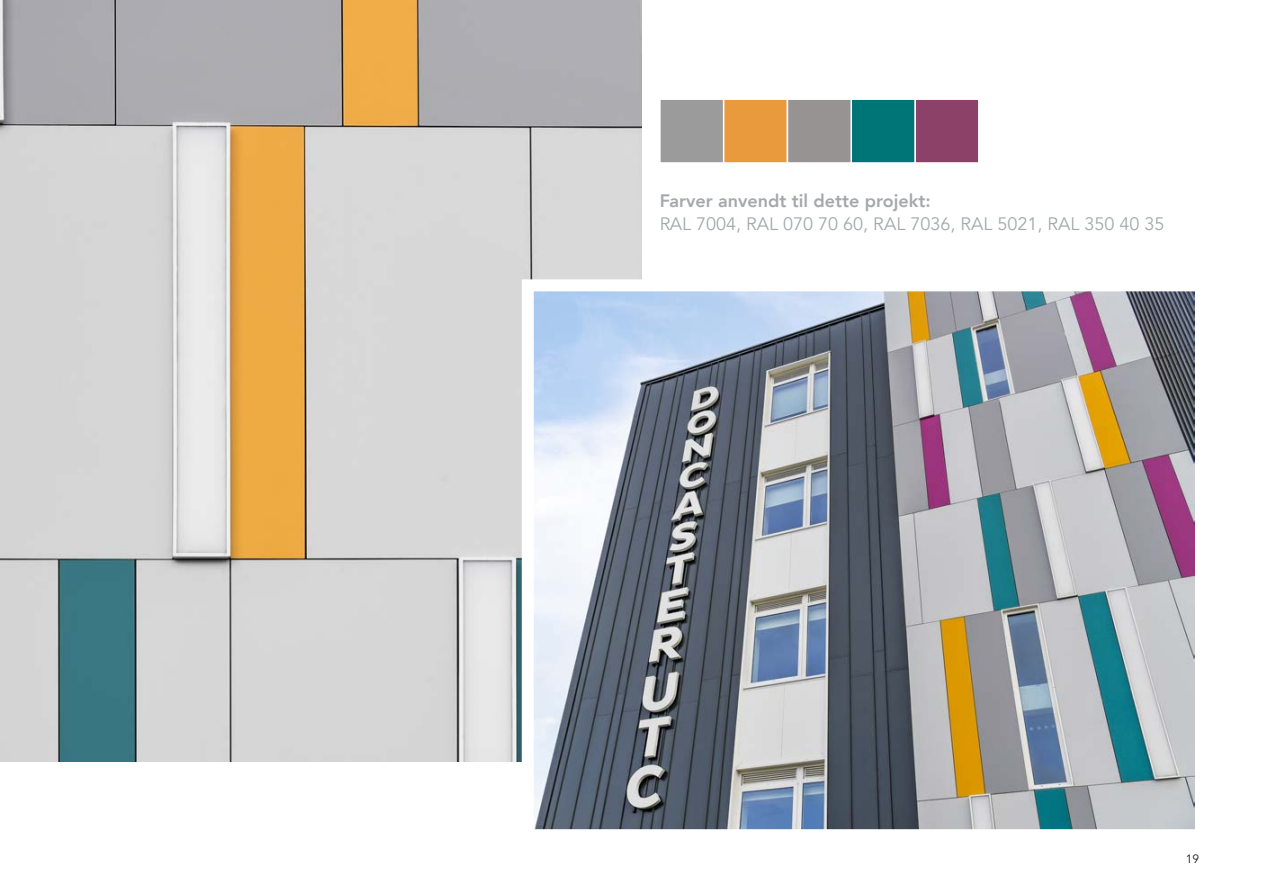
<style>
.page{position:relative;width:1263px;height:893px;background:#fff}
.page>*{position:absolute;margin:0;border:0;box-sizing:border-box;transform-origin:0 0}
.t1{font:18px "Avenir";color:#485156}
.t2{font:800 18px "Avenir";color:#485156}
.t3{font:12px "Avenir";color:#1d1d1b}
</style>
<div class="page">
<img style="left:0;top:0;width:641px;height:762px">
<img style="left:516px;top:273px;width:679px;height:557px">
<div style="left:914px;top:98px;width:65px;height:66px;background:#8c4268;border:2px solid #fff"></div>
<div style="left:850px;top:98px;width:66px;height:66px;background:#007577;border:2px solid #fff"></div>
<div style="left:659px;top:98px;width:65px;height:66px;background:#9b9b9b;border:2px solid #fff"></div>
<div style="left:723px;top:98px;width:65px;height:66px;background:#e99a3c;border:2px solid #fff"></div>
<div style="left:787px;top:98px;width:65px;height:66px;background:#979392;border:2px solid #fff"></div>
<p class="t2" style="left:659px;top:187px;width:273px">Farver anvendt til dette projekt:</p>
<p class="t1" style="left:659px;top:213px;width:507px">RAL 7004, RAL 070 70 60, RAL 7036, RAL 5021, RAL 350 40 35</p>
<p class="t3" style="left:1186px;top:852px;width:15px">19</p>
</div>
